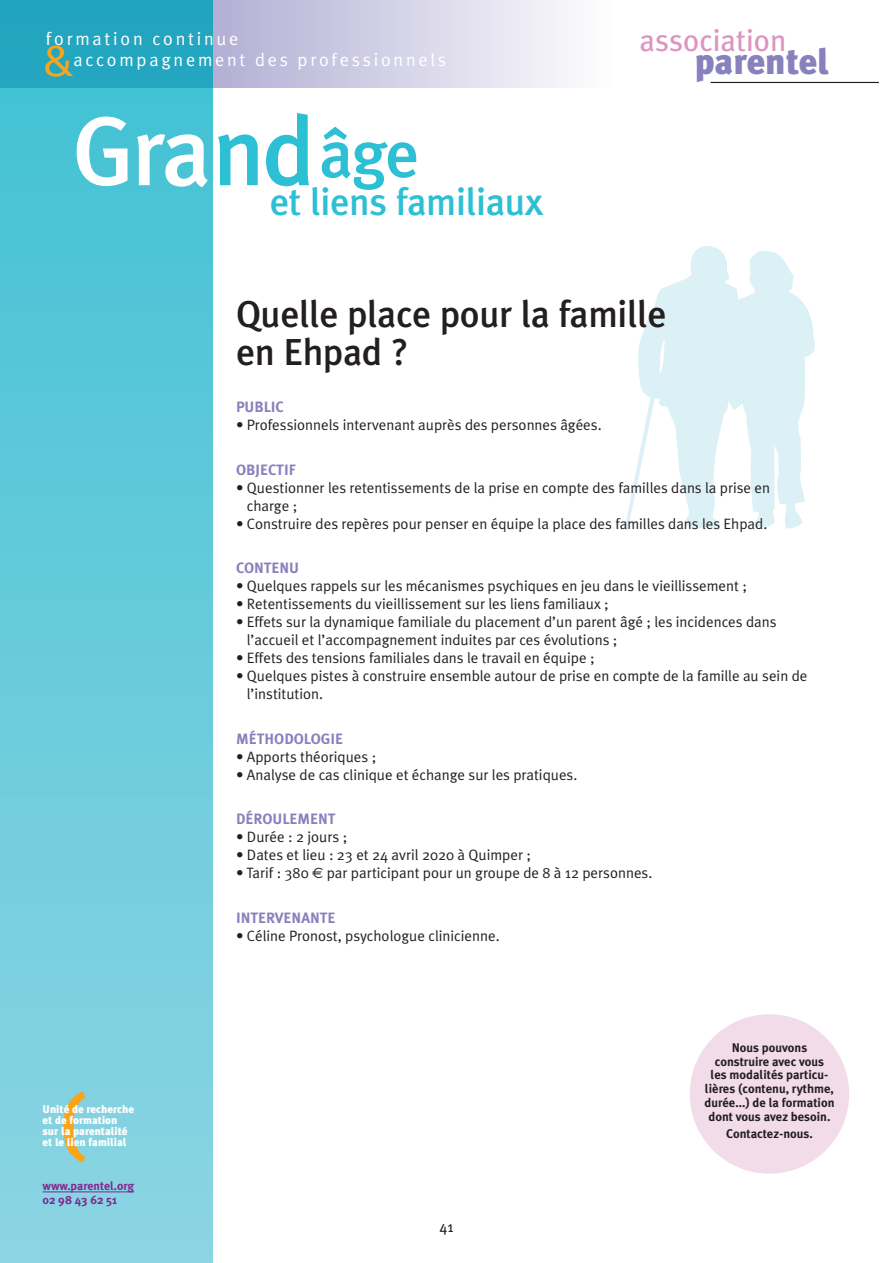
<style>
.page{position:relative;width:893px;height:1263px;background:#fff}
.page>*{position:absolute;margin:0;border:0;box-sizing:border-box;transform-origin:0 0}
.titreBase{font:500 97.95px "Meta Plus";letter-spacing:-.03em;color:#fff}
.titreBase-2{font:500 67.05px "Meta Plus";color:#2dc0d4}
.Txt{font:46.5px "Meta Plus Normal";color:#f9a51b}
.titreBase-3{font:500 38.25px "Meta Plus";letter-spacing:-.01em;color:#2dc0d4}
.Titre{font:500 37.5px/37.5px "Meta Plus";letter-spacing:-.01em;color:#231f20}
.t1{font:900 36px "Meta Plus";color:#8781bd}
.t2{font:30.6px "Meta Plus";color:#dc94c0}
.Txt-2{font:18.3px/20.2px "Meta Plus Normal";letter-spacing:.15em;color:#fff}
.Txt-3{font:15px/18px "Meta Plus Normal";color:#231f20}
.Sous-titre{font:700 15px "Meta Plus";color:#8781bd}
.t3{font:15px "Meta Plus";color:#231f20}
.t4{font:700 12.6px/13.8px "Meta Plus";color:#231f20;text-align:center}
.t5{font:700 12px/13.5px "Meta Plus";color:#802990}
.Normal_e{font:900 10.95px/10.9px "Meta Plus";color:#fff}
.s1{color:#2dc0d4}
.s2{font-family:"Euro Sans"}
</style>
<div class="page">
<svg style="left:213px;top:0;width:351px;height:88px;background:#d3d1e6"></svg>
<div style="left:0;top:0;width:213px;height:1263px;background:linear-gradient(to bottom,#3fc1d3,#8ed4e2)"></div>
<div style="left:0;top:0;width:213px;height:88px;background:#23a6bf"></div>
<svg style="left:625px;top:246px;width:190px;height:284px;fill:#dcf1f5"></svg>
<hr style="left:43px;top:1191px;width:91px;height:1px;background:#802990">
<hr style="left:711px;top:82px;width:168px;height:1px;background:#231f20">
<svg style="left:64px;top:1091px;width:21px;height:71px"></svg>
<div style="left:690px;top:1014px;width:159px;height:160px;background:#f2dcea;border-radius:50%"></div>
<p class="Txt-2" style="left:73px;top:29px;width:374px;text-indent:-27px">formation continue<br>accompagnement des professionnels</p>
<p class="Txt" style="left:43px;top:33px;width:33px">&amp;</p>
<p class="titreBase" style="left:72px;top:94px;width:245px">Gra<span class="s1">nd</span></p>
<p class="titreBase-2" style="left:319px;top:115px;width:102px">âge</p>
<p class="titreBase-3" style="left:270px;top:180px;width:275px">et liens familiaux</p>
<p class="t2" style="left:640px;top:22px;width:148px">association</p>
<p class="t1" style="left:695px;top:40px;width:136px">parentel</p>
<p class="Normal_e" style="left:43px;top:1104px;width:93px">Unité de recherche et de formation sur la parentalité et le lien familial</p>
<p class="t5" style="left:43px;top:1179px;width:93px">www.parentel.org<br>02 98 43 62 51</p>
<p class="Titre" style="left:236px;top:295px;width:432px">Quelle place pour la famille en Ehpad ?</p>
<p class="Sous-titre" style="left:236px;top:398px;width:49px">PUBLIC</p>
<p class="Txt-3" style="left:236px;top:416px;width:367px">• Professionnels intervenant auprès des personnes âgées.</p>
<p class="Sous-titre" style="left:236px;top:461px;width:62px">OBJECTIF</p>
<p class="Txt-3" style="left:247px;top:478px;width:525px;text-indent:-11px">• Questionner les retentissements de la prise en compte des familles dans la prise en charge ;</p>
<p class="Txt-3" style="left:236px;top:514px;width:533px">• Construire des repères pour penser en équipe la place des familles dans les Ehpad.</p>
<p class="Sous-titre" style="left:236px;top:559px;width:65px">CONTENU</p>
<p class="Txt-3" style="left:236px;top:577px;width:512px">• Quelques rappels sur les mécanismes psychiques en jeu dans le vieillissement ;</p>
<p class="Txt-3" style="left:236px;top:595px;width:374px">• Retentissements du vieillissement sur les liens familiaux ;</p>
<p class="Txt-3" style="left:247px;top:613px;width:531px;text-indent:-11px">• Effets sur la dynamique familiale du placement d’un parent âgé ; les incidences dans l’accueil et l’accompagnement induites par ces évolutions ;</p>
<p class="Txt-3" style="left:236px;top:649px;width:360px">• Effets des tensions familiales dans le travail en équipe ;</p>
<p class="Txt-3" style="left:247px;top:667px;width:562px;text-indent:-11px">• Quelques pistes à construire ensemble autour de prise en compte de la famille au sein de l’institution.</p>
<p class="Sous-titre" style="left:236px;top:730px;width:109px">MÉTHODOLOGIE</p>
<p class="Txt-3" style="left:236px;top:747px;width:142px">• Apports théoriques ;</p>
<p class="Txt-3" style="left:236px;top:765px;width:343px">• Analyse de cas clinique et échange sur les pratiques.</p>
<p class="Sous-titre" style="left:236px;top:810px;width:101px">DÉROULEMENT</p>
<p class="Txt-3" style="left:236px;top:828px;width:113px">• Durée : 2 jours ;</p>
<p class="Txt-3" style="left:236px;top:846px;width:296px">• Dates et lieu : 23 et 24 avril 2020 à Quimper ;</p>
<p class="Txt-3" style="left:236px;top:864px;width:418px">• Tarif : 380 <span class="s2">€</span> par participant pour un groupe de 8 à 12 personnes.</p>
<p class="Sous-titre" style="left:236px;top:909px;width:101px">INTERVENANTE</p>
<p class="Txt-3" style="left:236px;top:926px;width:265px">• Céline Pronost, psychologue clinicienne.</p>
<p class="t3" style="left:439px;top:1218px;width:15px">41</p>
<p class="t4" style="left:704px;top:1040px;width:132px">Nous pouvons construire avec vous<br>les modalités particu&shy;lières (contenu, rythme, durée...) de la formation dont vous avez besoin.</p>
<p class="t4" style="left:726px;top:1127px;width:88px">Contactez-nous.</p>
</div>
